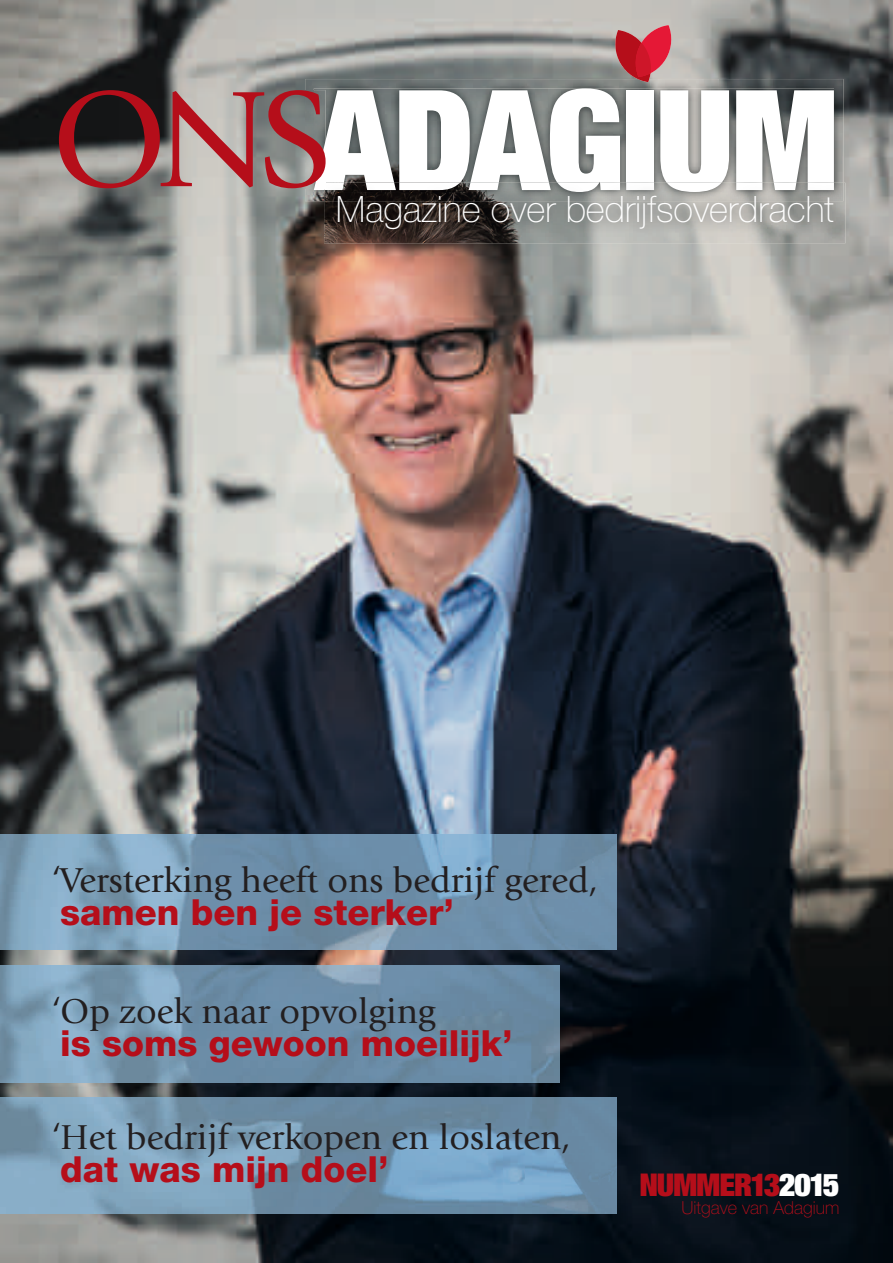
<style>
.page{position:relative;width:893px;height:1263px;background:#fff}
.page>*{position:absolute;margin:0;border:0;box-sizing:border-box;transform-origin:0 0}
.t1{font:900 condensed 139.65px "Helvetica Neue LT Std";letter-spacing:-.02em;color:#fff}
.t2{font:100 36.45px "Helvetica Neue LT Std";color:#fff}
.t3{font:36px "Giovanni Std";color:#231f20}
.t4{font:800 36px "Helvetica Neue LT Std";color:#b50e1a}
.t5{font:900 condensed 31.5px "Helvetica Neue LT Std";letter-spacing:-.04em;color:#b50e1a}
.t6{font:100 18px "Helvetica Neue LT Std";color:#b50e1a}
.s1{font-family:"Giovanni Std";font-weight:400;font-stretch:normal;font-size:142.2px;color:#b50e1a}
.s2{color:#fff}
</style>
<div class="page">
<img style="left:0;top:0;width:893px;height:1263px">
<img style="left:0;top:965px;width:559px;height:117px">
<img style="left:0;top:834px;width:617px;height:116px">
<img style="left:305px;top:79px;width:538px;height:122px">
<img style="left:314px;top:88px;width:520px;height:104px">
<img style="left:305px;top:90px;width:20px;height:98px">
<svg style="left:553px;top:81px;width:51px;height:4px"></svg>
<svg style="left:614px;top:25px;width:59px;height:65px"></svg>
<img style="left:324px;top:183px;width:521px;height:60px">
<img style="left:324px;top:183px;width:519px;height:18px">
<img style="left:324px;top:183px;width:510px;height:9px">
<img style="left:0;top:1098px;width:617px;height:115px">
<h1 class="t1" style="left:51px;top:51px;width:790px"><span class="s1">ONS</span>ADAGIUM</h1>
<p class="t2" style="left:336px;top:189px;width:500px">Magazine over bedrijfsoverdracht</p>
<p class="t3" style="left:52px;top:860px;width:548px">‘ Versterking heeft ons bedrijf gered,</p>
<p class="t4" style="left:60px;top:891px;width:396px">samen ben je sterker’</p>
<p class="t3" style="left:52px;top:991px;width:385px">‘ Op zoek naar opvolging</p>
<p class="t4" style="left:60px;top:1021px;width:454px">is soms gewoon moeilijk’</p>
<p class="t3" style="left:52px;top:1117px;width:520px">‘ Het bedrijf verkopen en loslaten,</p>
<p class="t4" style="left:60px;top:1147px;width:330px">dat was mijn doel’</p>
<p class="t5" style="left:639px;top:1164px;width:201px">NUMMER13<span class="s2">2015</span></p>
<p class="t6" style="left:681px;top:1197px;width:159px">Uitgave van Adagium</p>
</div>
